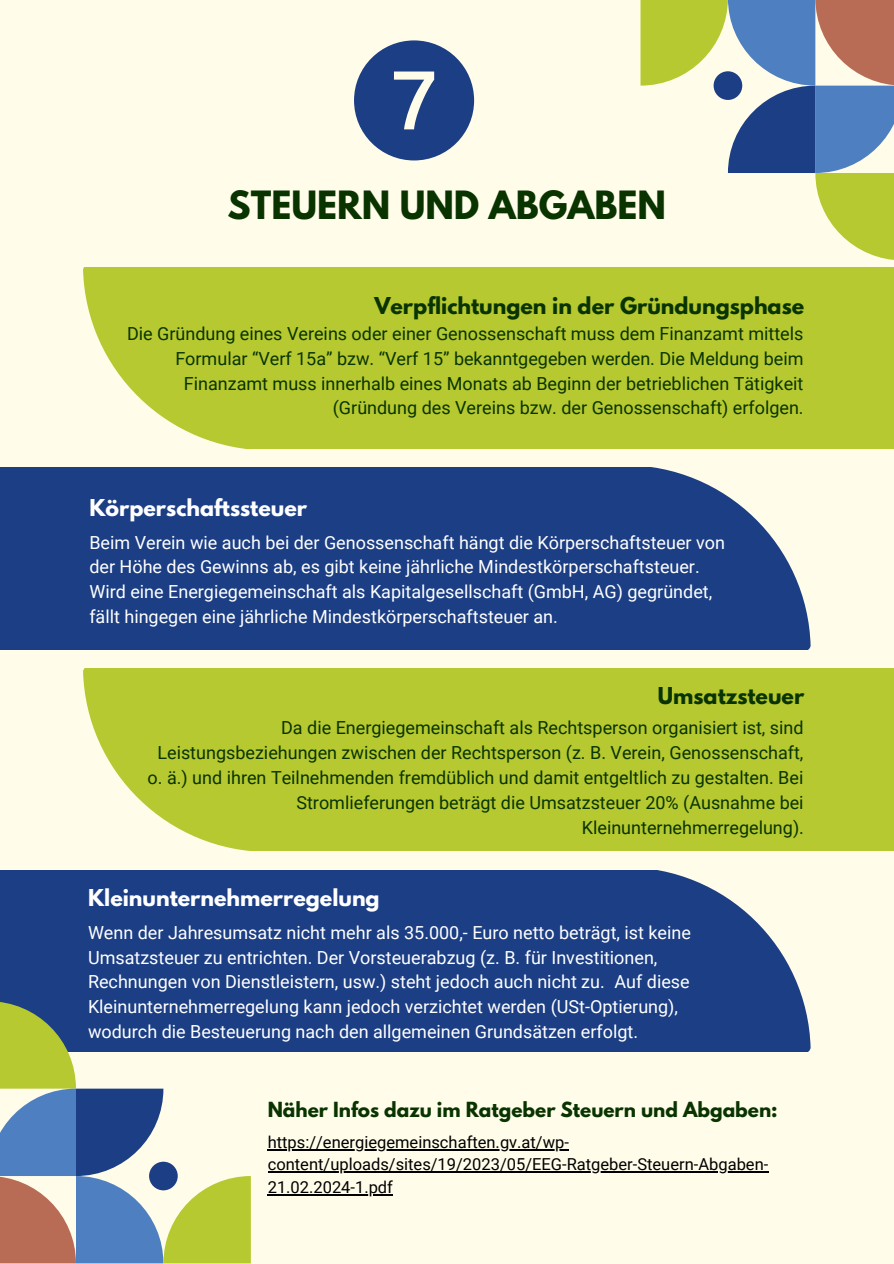
<style>
.page{position:relative;width:894px;height:1264px;background:#fff}
.page>*{position:absolute;margin:0;border:0;box-sizing:border-box;transform-origin:0 0}
.t1{font:700 34.5px "League Spartan";color:#093400}
.t2{font:700 20.55px "League Spartan";color:#093400}
.t3{font:700 20.55px "League Spartan";color:#fff}
.t4{font:700 18.45px "League Spartan";color:#093400}
.t5{font:18px/24.8px "Roboto";color:#fff}
.t6{font:18px/24.8px "Roboto";color:#093400;text-align:right}
.t7{font:16.5px/22.5px "Roboto";color:#000}
</style>
<div class="page">
<div style="left:0;top:0;width:893px;height:1263px;background:#fffdea"></div>
<div style="left:83px;top:267px;width:810px;height:181px;background:#b6c930"></div>
<div style="left:0;top:468px;width:810px;height:181px;background:#1b3e84"></div>
<div style="left:83px;top:668px;width:810px;height:182px;background:#b6c930"></div>
<div style="left:0;top:870px;width:810px;height:181px;background:#1b3e84"></div>
<svg style="left:640px;top:0;width:253px;height:260px"></svg>
<div style="left:713px;top:71px;width:29px;height:29px;background:#1b3e84;border-radius:50%"></div>
<svg style="left:0;top:1001px;width:251px;height:262px"></svg>
<div style="left:149px;top:1161px;width:29px;height:29px;background:#1b3e84;border-radius:50%"></div>
<svg style="left:354px;top:40px;width:120px;height:120px"></svg>
<hr style="left:268px;top:1148px;width:301px;height:2px;background:#000">
<hr style="left:268px;top:1171px;width:500px;height:1px;background:#000">
<hr style="left:268px;top:1193px;width:125px;height:2px;background:#000">
<h1 class="t1" style="left:227px;top:188px;width:440px">STEUERN UND ABGABEN</h1>
<p class="t2" style="left:374px;top:295px;width:431px">Verpflichtungen in der Gründungsphase</p>
<p class="t6" style="left:127px;top:321px;width:678px">Die Gründung eines Vereins oder einer Genossenschaft muss dem Finanzamt mittels Formular “Verf 15a” bzw. “Verf 15” bekanntgegeben werden. Die Meldung beim Finanzamt muss innerhalb eines Monats ab Beginn der betrieblichen Tätigkeit (Gründung des Vereins bzw. der Genossenschaft) erfolgen.</p>
<p class="t3" style="left:89px;top:497px;width:219px">Körperschaftssteuer</p>
<p class="t5" style="left:89px;top:530px;width:637px">Beim Verein wie auch bei der Genossenschaft hängt die Körperschaftsteuer von der Höhe des Gewinns ab, es gibt keine jährliche Mindestkörperschaftsteuer.<br>Wird eine Energiegemeinschaft als Kapitalgesellschaft (GmbH, AG) gegründet, fällt hingegen eine jährliche Mindestkörperschaftsteuer an.</p>
<p class="t2" style="left:657px;top:685px;width:148px">Umsatzsteuer</p>
<p class="t6" style="left:148px;top:716px;width:657px">Da die Energiegemeinschaft als Rechtsperson organisiert ist, sind Leistungsbeziehungen zwischen der Rechtsperson (z. B. Verein, Genossenschaft, o. ä.) und ihren Teilnehmenden fremdüblich und damit entgeltlich zu gestalten. Bei Stromlieferungen beträgt die Umsatzsteuer 20% (Ausnahme bei Kleinunternehmerregelung).</p>
<p class="t3" style="left:88px;top:887px;width:293px">Kleinunternehmerregelung</p>
<p class="t5" style="left:88px;top:920px;width:604px">Wenn der Jahresumsatz nicht mehr als 35.000,- Euro netto beträgt, ist keine Umsatzsteuer zu entrichten. Der Vorsteuerabzug (z. B. für Investitionen, Rechnungen von Dienstleistern, usw.) steht jedoch auch nicht zu. Auf diese Kleinunternehmerregelung kann jedoch verzichtet werden (USt-Optierung), wodurch die Besteuerung nach den allgemeinen Grundsätzen erfolgt.</p>
<p class="t4" style="left:268px;top:1100px;width:511px">Näher Infos dazu im Ratgeber Steuern und Abgaben:</p>
<p class="t7" style="left:268px;top:1130px;width:502px">https://energiegemeinschaften.gv.at/wp&shy;content/uploads/sites/19/2023/05/EEG-Ratgeber-Steuern-Abgaben-<br>21.02.2024-1.pdf</p>
</div>
